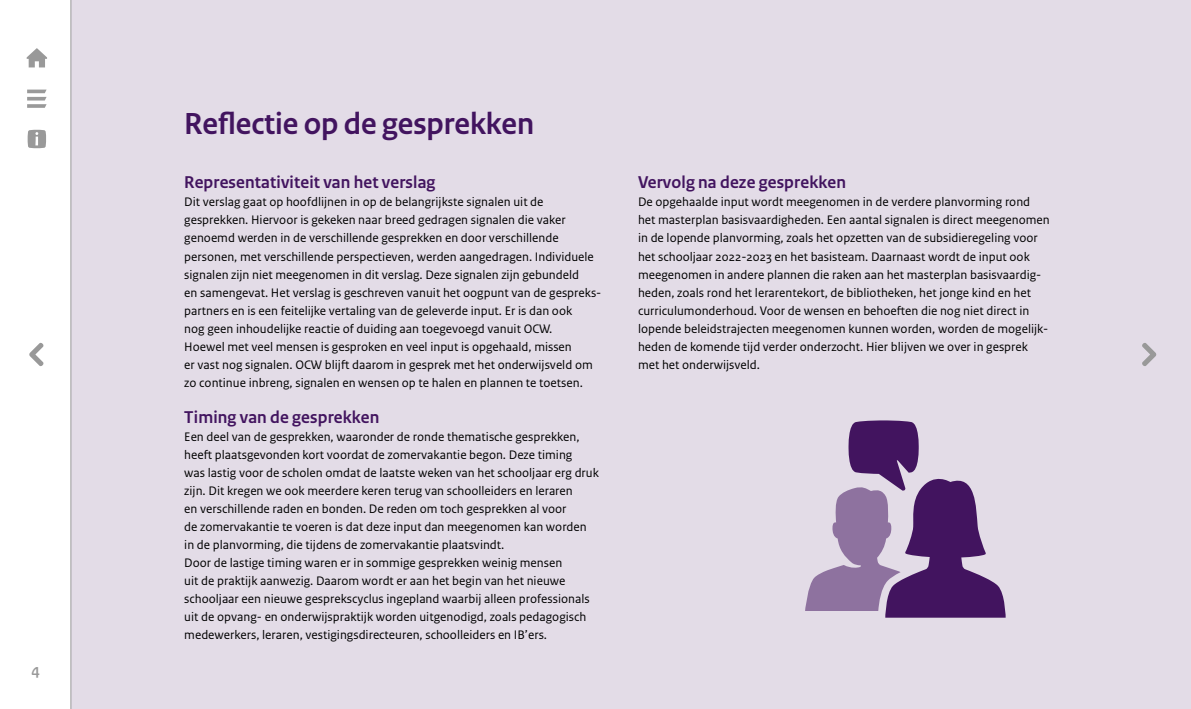
<style>
.page{position:relative;width:1191px;height:709px;background:#fff}
.page>*{position:absolute;margin:0;border:0;box-sizing:border-box;transform-origin:0 0}
.H2-i_Hoofdstuk_kop_3{font:700 32px "Rijksoverheid Sans Heading";color:#42145f}
.i_H3-Paragraaf_kop{font:700 18px "Rijksoverheid Sans Heading";letter-spacing:.01em;color:#42145f}
.i_H3-Paragraaf_kop_z{font:700 18px "Rijksoverheid Sans Heading";letter-spacing:.01em;color:#42145f}
.t1{font:700 16px "Rijksoverheid Sans Heading";color:#999}
.Broodtekst_13_17pt{font:13px/18px "Rijksoverheid Sans Text";color:#000}
</style>
<div class="page">
<div style="left:72px;top:0;width:1119px;height:709px;background:#e3dce7"></div>
<svg style="left:805px;top:420px;width:200px;height:197px"></svg>
<svg style="left:29px;top:342px;width:15px;height:24px"></svg>
<svg style="left:1142px;top:343px;width:14px;height:23px"></svg>
<svg style="left:27px;top:90px;width:20px;height:18px"></svg>
<svg style="left:28px;top:130px;width:18px;height:18px"></svg>
<svg style="left:27px;top:48px;width:20px;height:19px"></svg>
<hr style="left:71px;top:0;width:1px;height:709px;background:#999">
<p class="t1" style="left:31px;top:660px;width:10px">4</p>
<h2 class="H2-i_Hoofdstuk_kop_3" style="left:184px;top:106px;width:351px">Reflectie op de gesprekken</h2>
<h3 class="i_H3-Paragraaf_kop_z" style="left:184px;top:172px;width:253px">Representativiteit van het verslag</h3>
<p class="Broodtekst_13_17pt" style="left:184px;top:193px;width:417px">Dit verslag gaat op hoofdlijnen in op de belangrijkste signalen uit de gesprekken. Hiervoor is gekeken naar breed gedragen signalen die vaker genoemd werden in de verschillende gesprekken en door verschillende personen, met verschillende perspectieven, werden aangedragen. Individuele signalen zijn niet meegenomen in dit verslag. Deze signalen zijn gebundeld<br>en samengevat. Het verslag is geschreven vanuit het oogpunt van de gespreks&shy;partners en is een feitelijke vertaling van de geleverde input. Er is dan ook<br>nog geen inhoudelijke reactie of duiding aan toegevoegd vanuit OCW.</p>
<p class="Broodtekst_13_17pt" style="left:184px;top:337px;width:410px">Hoewel met veel mensen is gesproken en veel input is opgehaald, missen<br>er vast nog signalen. OCW blijft daarom in gesprek met het onderwijsveld om zo continue inbreng, signalen en wensen op te halen en plannen te toetsen.</p>
<h3 class="i_H3-Paragraaf_kop" style="left:184px;top:406px;width:197px">Timing van de gesprekken</h3>
<p class="Broodtekst_13_17pt" style="left:184px;top:427px;width:416px">Een deel van de gesprekken, waaronder de ronde thematische gesprekken, heeft plaatsgevonden kort voordat de zomervakantie begon. Deze timing<br>was lastig voor de scholen omdat de laatste weken van het schooljaar erg druk zijn. Dit kregen we ook meerdere keren terug van schoolleiders en leraren<br>en verschillende raden en bonden. De reden om toch gesprekken al voor<br>de zomervakantie te voeren is dat deze input dan meegenomen kan worden in de planvorming, die tijdens de zomervakantie plaatsvindt.</p>
<p class="Broodtekst_13_17pt" style="left:184px;top:553px;width:407px">Door de lastige timing waren er in sommige gesprekken weinig mensen<br>uit de praktijk aanwezig. Daarom wordt er aan het begin van het nieuwe schooljaar een nieuwe gesprekscyclus ingepland waarbij alleen professionals uit de opvang- en onderwijspraktijk worden uitgenodigd, zoals pedagogisch medewerkers, leraren, vestigingsdirecteuren, schoolleiders en IB’ers.</p>
<h3 class="i_H3-Paragraaf_kop" style="left:638px;top:172px;width:209px">Vervolg na deze gesprekken</h3>
<p class="Broodtekst_13_17pt" style="left:638px;top:193px;width:413px">De opgehaalde input wordt meegenomen in de verdere planvorming rond het masterplan basisvaardigheden. Een aantal signalen is direct meegenomen in de lopende planvorming, zoals het opzetten van de subsidieregeling voor het schooljaar 2022-2023 en het basisteam. Daarnaast wordt de input ook meegenomen in andere plannen die raken aan het masterplan basisvaardig&shy;heden, zoals rond het lerarentekort, de bibliotheken, het jonge kind en het curriculumonderhoud. Voor de wensen en behoeften die nog niet direct in lopende beleidstrajecten meegenomen kunnen worden, worden de mogelijk&shy;heden de komende tijd verder onderzocht. Hier blijven we over in gesprek met het onderwijsveld.</p>
</div>
